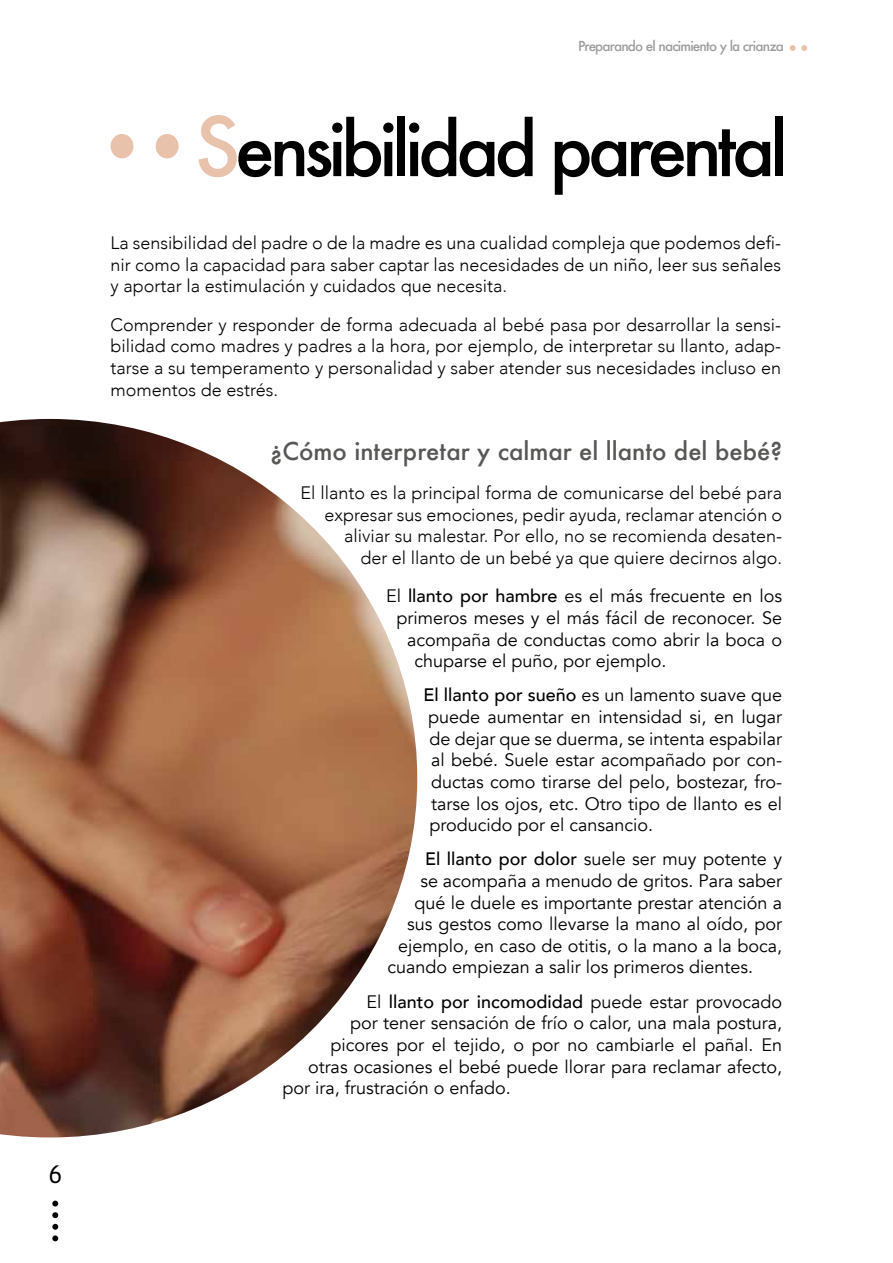
<style>
.page{position:relative;width:893px;height:1263px;background:#fff}
.page>*{position:absolute;margin:0;border:0;box-sizing:border-box;transform-origin:0 0}
.t1{font:500 72px "Futura";letter-spacing:-.07em;color:#000}
.t2{font:27px "Kohinoor Devanagari";color:#000}
.t3{font:500 24px "Futura";color:#575756}
.t4{font:18px/21.6px "Avenir";color:#000;text-align:justify}
.t5{font:300 18px/21.6px "Avenir";color:#000;text-align:justify}
.t6{font:500 13.5px "Futura";letter-spacing:-.06em;color:#9d9d9c}
.s1{font-size:79.5px;color:#e9c2ab}
.s2{font-weight:500}
</style>
<div class="page">
<svg style="left:52px;top:1200px;width:6px;height:6px"></svg>
<svg style="left:52px;top:1212px;width:6px;height:6px"></svg>
<svg style="left:52px;top:1224px;width:6px;height:17px"></svg>
<svg style="left:790px;top:45px;width:17px;height:6px"></svg>
<svg style="left:0;top:418px;width:418px;height:720px"></svg>
<div style="left:156px;top:134px;width:23px;height:24px;background:#e9c2ab;border-radius:50%"></div>
<div style="left:111px;top:134px;width:22px;height:24px;background:#e9c2ab;border-radius:50%"></div>
<h2 class="t2" style="left:48px;top:1157px;width:15px">6</h2>
<p class="t6" style="left:578px;top:37px;width:207px">Preparando el nacimiento y la crianza</p>
<h1 class="t1" style="left:194px;top:100px;width:595px"><span class="s1">S</span>ensibilidad parental</h1>
<p class="t5" style="left:110px;top:232px;width:672px">La sensibilidad del padre o de la madre es una cualidad compleja que podemos defi&shy;nir como la capacidad para saber captar las necesidades de un niño, leer sus señales y aportar la estimulación y cuidados que necesita.</p>
<p class="t5" style="left:110px;top:314px;width:672px">Comprender y responder de forma adecuada al bebé pasa por desarrollar la sensi&shy;bilidad como madres y padres a la hora, por ejemplo, de interpretar su llanto, adap&shy;tarse a su temperamento y personalidad y saber atender sus necesidades incluso en momentos de estrés.</p>
<h3 class="t3" style="left:271px;top:435px;width:513px">¿Cómo interpretar y calmar el llanto del bebé?</h3>
<p class="t5" style="left:301px;top:482px;width:483px;text-align:right">El llanto es la principal forma de comunicarse del bebé para expresar sus emociones, pedir ayuda, reclamar atención o aliviar su malestar. Por ello, no se recomienda desaten-<br>der el llanto de un bebé ya que quiere decirnos algo.</p>
<p class="t4" style="left:386px;top:586px;width:397px">El <span class="s2">llanto por hambre</span> es el más frecuente en los</p>
<p class="t4" style="left:397px;top:607px;width:387px">primeros meses y el más fácil de reconocer. Se</p>
<p class="t4" style="left:407px;top:629px;width:376px">acompaña de conductas como abrir la boca o</p>
<p class="t4" style="left:415px;top:650px;width:254px">chuparse el puño, por ejemplo.</p>
<p class="t4" style="left:424px;top:685px;width:360px"><span class="s2">El llanto por sueño</span> es un lamento suave que puede aumentar en intensidad si, en lugar de dejar que se duerma, se intenta espabilar al bebé. Suele estar acompañado por con&shy;ductas como tirarse del pelo, bostezar, fro&shy;tarse los ojos, etc. Otro tipo de llanto es el producido por el cansancio.</p>
<p class="t4" style="left:425px;top:849px;width:358px"><span class="s2">El llanto por dolor</span> suele ser muy potente y</p>
<p class="t4" style="left:421px;top:870px;width:363px">se acompaña a menudo de gritos. Para saber</p>
<p class="t4" style="left:415px;top:892px;width:369px">qué le duele es importante prestar atención a</p>
<p class="t4" style="left:407px;top:914px;width:376px">sus gestos como llevarse la mano al oído, por</p>
<p class="t4" style="left:398px;top:935px;width:385px">ejemplo, en caso de otitis, o la mano a la boca,</p>
<p class="t4" style="left:388px;top:957px;width:367px">cuando empiezan a salir los primeros dientes.</p>
<p class="t4" style="left:367px;top:991px;width:417px">El <span class="s2">llanto por incomodidad</span> puede estar provocado</p>
<p class="t4" style="left:350px;top:1013px;width:434px">por tener sensación de frío o calor, una mala postura,</p>
<p class="t4" style="left:331px;top:1034px;width:453px">picores por el tejido, o por no cambiarle el pañal. En</p>
<p class="t4" style="left:308px;top:1056px;width:476px">otras ocasiones el bebé puede llorar para reclamar afecto,</p>
<p class="t4" style="left:283px;top:1077px;width:230px">por ira, frustración o enfado.</p>
</div>
